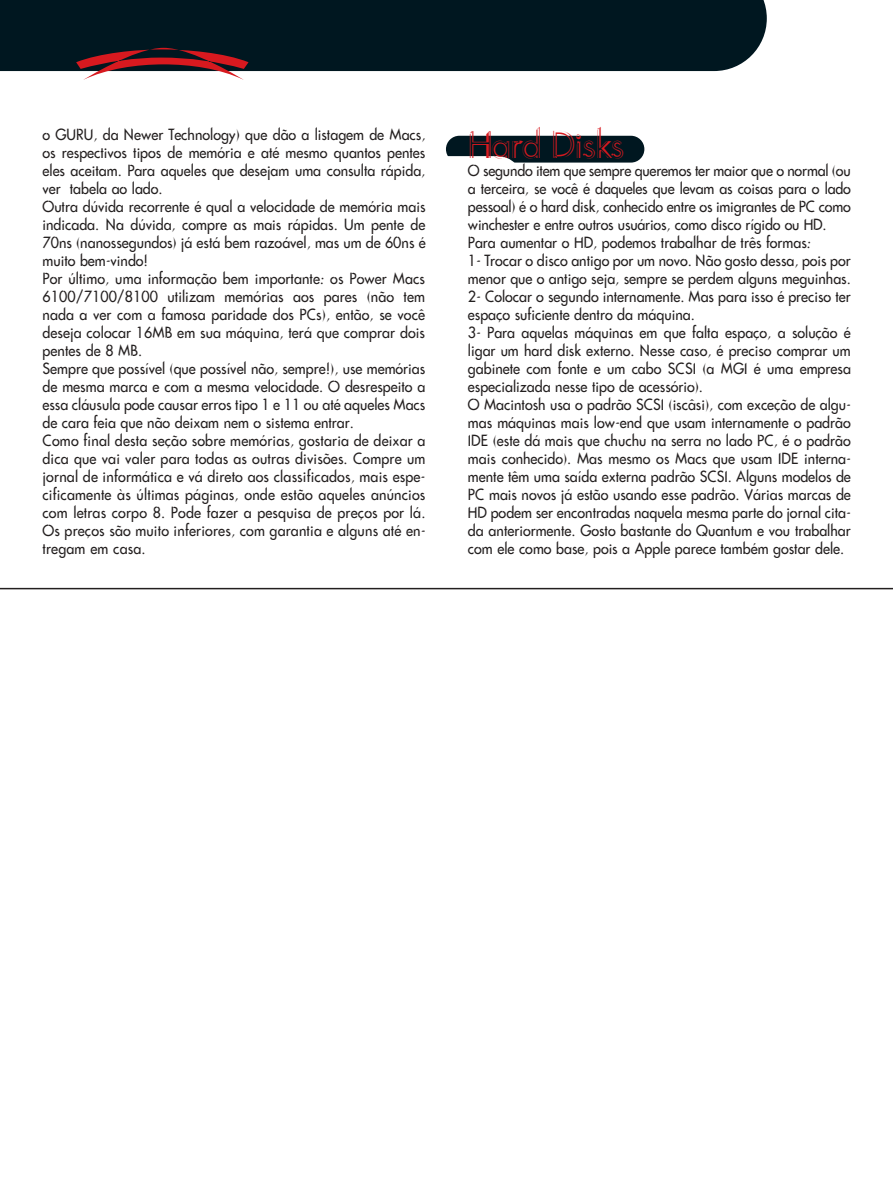
<style>
.page{position:relative;width:893px;height:1190px;background:#fff}
.page>*{position:absolute;margin:0;border:0;box-sizing:border-box;transform-origin:0 0}
.t1{font:180px "Futura Vitima Mixed";color:#d7191f}
.t2{font:36px "Futura Vitima Mixed";letter-spacing:-.03em;color:#d7191f}
.t3{font:15px/18px "Futura Vitima";color:#231f1f;scale:.95 1}
</style>
<div class="page">
<div style="left:446px;top:136px;width:198px;height:27px;background:#001720;border-radius:13px"></div>
<div style="left:400px;top:156px;width:122px;height:48px;background:#fff;border-radius:24px"></div>
<hr style="left:0;top:588px;width:892px;height:1px;background:#231f1f">
<div style="left:0;top:0;width:766px;height:71px;background:#001720"></div>
<h1 class="t1" style="left:258px;top:38px;width:54px;rotate:90deg">(</h1>
<p class="t3" style="left:43px;top:126px;width:405px">o GURU, da Newer Technology) que dão a listagem de Macs, os respectivos tipos de memória e até mesmo quantos pentes eles aceitam. Para aqueles que desejam uma consulta rápida, ver tabela ao lado.<br>Outra dúvida recorrente é qual a velocidade de memória mais indicada. Na dúvida, compre as mais rápidas. Um pente de 70ns (nanossegundos) já está bem razoável, mas um de 60ns é muito bem-vindo!<br>Por último, uma informação bem importante: os Power Macs 6100/7100/8100 utilizam memórias aos pares (não tem nada a ver com a famosa paridade dos PCs), então, se você deseja colocar 16MB em sua máquina, terá que comprar dois pentes de 8 MB.<br>Sempre que possível (que possível não, sempre!), use memórias de mesma marca e com a mesma velocidade. O desrespeito a essa cláusula pode causar erros tipo 1 e 11 ou até aqueles Macs de cara feia que não deixam nem o sistema entrar.<br>Como final desta seção sobre memórias, gostaria de deixar a dica que vai valer para todas as outras divisões. Compre um jornal de informática e vá direto aos classificados, mais espe&shy;cificamente às últimas páginas, onde estão aqueles anúncios com letras corpo 8. Pode fazer a pesquisa de preços por lá.<br>Os preços são muito inferiores, com garantia e alguns até en&shy;tregam em casa.</p>
<h2 class="t2" style="left:468px;top:127px;width:158px">Hard Disks</h2>
<p class="t3" style="left:468px;top:162px;width:404px">O segundo item que sempre queremos ter maior que o normal (ou a terceira, se você é daqueles que levam as coisas para o lado pessoal) é o hard disk, conhecido entre os imigrantes de PC como winchester e entre outros usuários, como disco rígido ou HD.<br>Para aumentar o HD, podemos trabalhar de três formas:<br>1- Trocar o disco antigo por um novo. Não gosto dessa, pois por menor que o antigo seja, sempre se perdem alguns meguinhas.<br>2- Colocar o segundo internamente. Mas para isso é preciso ter espaço suficiente dentro da máquina.<br>3- Para aquelas máquinas em que falta espaço, a solução é ligar um hard disk externo. Nesse caso, é preciso comprar um gabinete com fonte e um cabo SCSI (a MGI é uma empresa especializada nesse tipo de acessório).<br>O Macintosh usa o padrão SCSI (iscâsi), com exceção de algu&shy;mas máquinas mais low-end que usam internamente o padrão IDE (este dá mais que chuchu na serra no lado PC, é o padrão mais conhecido). Mas mesmo os Macs que usam IDE interna&shy;mente têm uma saída externa padrão SCSI. Alguns modelos de PC mais novos já estão usando esse padrão. Várias marcas de HD podem ser encontradas naquela mesma parte do jornal cita&shy;da anteriormente. Gosto bastante do Quantum e vou trabalhar com ele como base, pois a Apple parece também gostar dele.</p>
</div>
